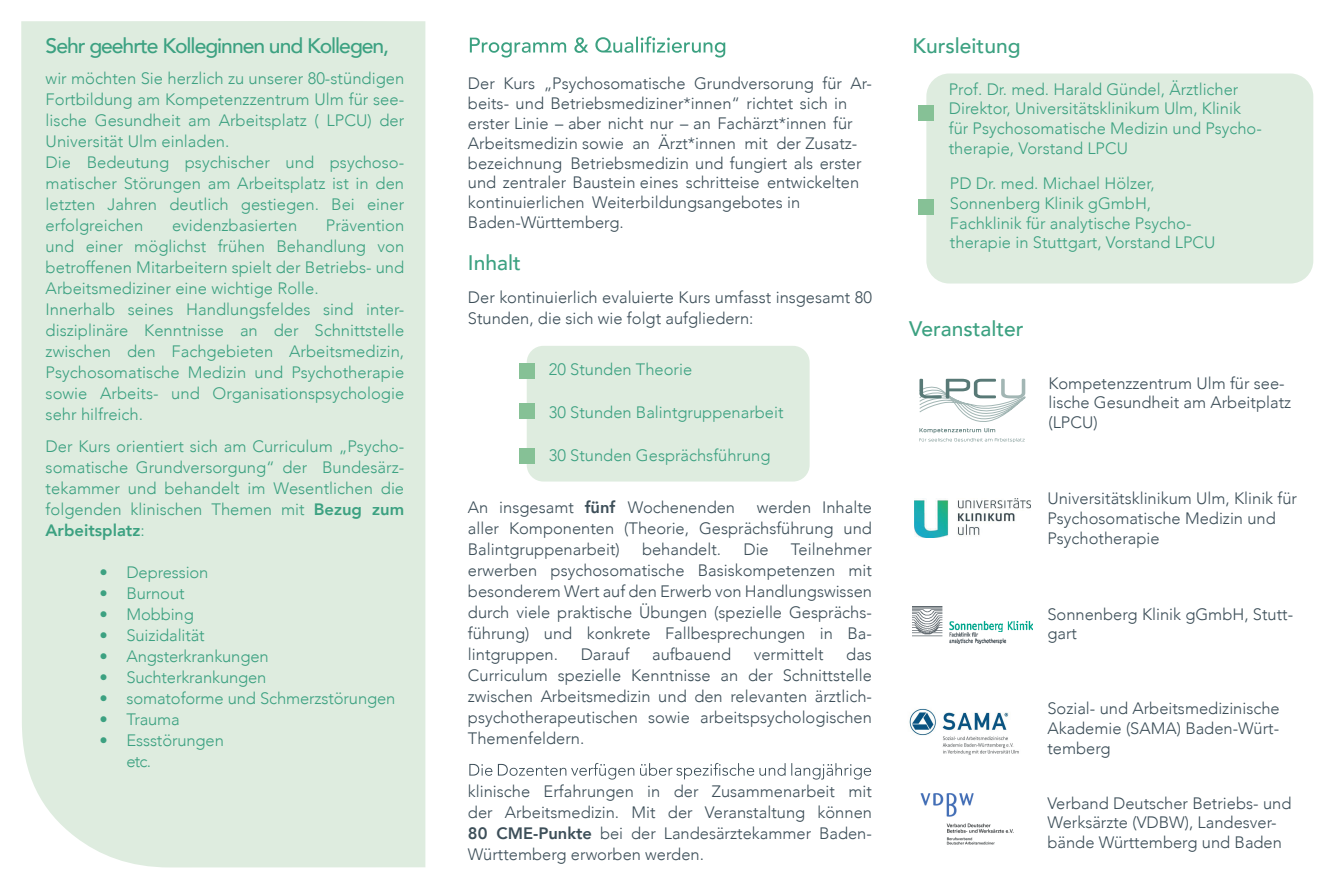
<style>
.page{position:relative;width:1340px;height:893px;background:#fff}
.page>*{position:absolute;margin:0;border:0;box-sizing:border-box;transform-origin:0 0}
.t1{font:500 21px "Avenir";letter-spacing:-.05em;color:#3ca181}
.t2{font:500 21px "Avenir";color:#3ca181}
.t3{font:300 16.5px/19.8px "Avenir";color:#3d4f59}
.t4{font:300 16.5px/21px "Avenir";color:#3ca181}
.s1{font-weight:800}
</style>
<div class="page">
<div style="left:527px;top:346px;width:282px;height:136px;background:#deecdf;border-radius:17px"></div>
<svg style="left:21px;top:21px;width:404px;height:846px;background:#e0ede1"></svg>
<div style="left:46px;top:30px;width:359px;height:800px;background:#deecdf"></div>
<svg style="left:470px;top:36px;width:255px;height:22px"></svg>
<svg style="left:469px;top:763px;width:402px;height:17px"></svg>
<div style="left:926px;top:74px;width:387px;height:210px;background:#deecdf;border-radius:23px"></div>
<img style="left:909px;top:708px;width:110px;height:47px">
<img style="left:912px;top:606px;width:120px;height:37px">
<img style="left:920px;top:793px;width:94px;height:52px">
<svg style="left:919px;top:428px;width:105px;height:14px"></svg>
<svg style="left:919px;top:379px;width:106px;height:43px"></svg>
<img style="left:914px;top:499px;width:116px;height:39px">
<div style="left:519px;top:363px;width:15px;height:15px;background:#86c196"></div>
<div style="left:519px;top:404px;width:15px;height:14px;background:#86c196"></div>
<div style="left:519px;top:449px;width:15px;height:15px;background:#86c196"></div>
<div style="left:918px;top:105px;width:15px;height:15px;background:#86c196"></div>
<div style="left:918px;top:200px;width:15px;height:14px;background:#86c196"></div>
<p class="t1" style="left:46px;top:27px;width:345px">Sehr geehrte Kolleginnen und Kollegen,</p>
<p class="t4" style="left:46px;top:68px;width:360px">wir möchten Sie herzlich zu unserer 80-stündigen Fortbildung am Kompetenzzentrum Ulm für see&shy;lische Gesundheit am Arbeitsplatz ( LPCU) der Universität Ulm einladen.<br>Die Bedeutung psychischer und psychoso&shy;matischer Störungen am Arbeitsplatz ist in den letzten Jahren deutlich gestiegen. Bei einer erfolgreichen</p>
<p class="t4" style="left:172px;top:215px;width:127px">evidenzbasierten</p>
<p class="t4" style="left:46px;top:215px;width:360px;text-indent:280px">Prävention und einer möglichst frühen Behandlung von betroffenen Mitarbeitern spielt der Betriebs- und Arbeitsmediziner eine wichtige Rolle.<br>Innerhalb seines Handlungsfeldes sind inter&shy;disziplinäre Kenntnisse an der Schnittstelle zwischen den Fachgebieten Arbeitsmedizin, Psychosomatische Medizin und Psychotherapie sowie Arbeits- und Organisationspsychologie sehr hilfreich.</p>
<p class="t4" style="left:46px;top:435px;width:360px;text-align:justify">Der Kurs orientiert sich am Curriculum „Psycho&shy;somatische Grundversorgung“ der Bundesärz&shy;tekammer und behandelt im Wesentlichen die folgenden klinischen Themen mit <span class="s1">Bezug zum Arbeitsplatz</span>:</p>
<p class="t4" style="left:99px;top:561px;width:111px">• Depression</p>
<p class="t4" style="left:99px;top:582px;width:87px">• Burnout</p>
<p class="t4" style="left:99px;top:603px;width:96px">• Mobbing</p>
<p class="t4" style="left:99px;top:624px;width:107px">• Suizidalität</p>
<p class="t4" style="left:99px;top:645px;width:171px">• Angsterkrankungen</p>
<p class="t4" style="left:99px;top:666px;width:168px">• Suchterkrankungen</p>
<p class="t4" style="left:99px;top:687px;width:297px">• somatoforme und Schmerzstörungen</p>
<p class="t4" style="left:99px;top:708px;width:82px">• Trauma</p>
<p class="t4" style="left:126px;top:729px;width:99px;text-indent:-27px">• Essstörungen etc.</p>
<p class="t3" style="left:468px;top:74px;width:405px">Der Kurs „Psychosomatische Grundversorung für Ar&shy;beits- und Betriebsmediziner*innen“ richtet sich in erster Linie – aber nicht nur – an Fachärzt*innen für Arbeitsmedizin sowie an Ärzt*innen mit der Zusatz&shy;bezeichnung Betriebsmedizin und fungiert als erster und zentraler Baustein eines schritteise entwickelten kontinuierlichen Weiterbildungsangebotes in Baden-Württemberg.</p>
<p class="t1" style="left:468px;top:245px;width:54px">Inhalt</p>
<p class="t3" style="left:468px;top:287px;width:405px;line-height:21px">Der kontinuierlich evaluierte Kurs umfasst insgesamt 80<br>Stunden, die sich wie folgt aufgliedern:</p>
<p class="t4" style="left:549px;top:359px;width:145px">20 Stunden Theorie</p>
<p class="t4" style="left:549px;top:402px;width:236px">30 Stunden Balintgruppenarbeit</p>
<p class="t4" style="left:549px;top:445px;width:223px">30 Stunden Gesprächsführung</p>
<p class="t3" style="left:468px;top:497px;width:269px">An insgesamt <span class="s1">fünf</span> Wochenenden</p>
<p class="t3" style="left:468px;top:497px;width:405px;line-height:21px;text-align:justify;text-indent:289px">werden Inhalte aller Komponenten (Theorie, Gesprächsführung und Balintgruppenarbeit)</p>
<p class="t3" style="left:468px;top:539px;width:405px;line-height:21px;text-align:justify;text-indent:323px">Teilnehmer erwerben psychosomatische Basiskompetenzen mit besonderem Wert auf den Erwerb von Handlungswissen durch viele praktische Übungen (spezielle Gesprächs&shy;führung) und konkrete Fallbesprechungen in Ba&shy;lintgruppen.</p>
<p class="t3" style="left:642px;top:539px;width:81px">behandelt.</p>
<p class="t3" style="left:743px;top:539px;width:27px">Die</p>
<p class="t3" style="left:580px;top:644px;width:50px">Darauf</p>
<p class="t3" style="left:652px;top:644px;width:80px">aufbauend</p>
<p class="t3" style="left:753px;top:644px;width:71px">vermittelt</p>
<p class="t3" style="left:468px;top:644px;width:405px;line-height:21px;text-align:justify;text-indent:378px">das Curriculum spezielle Kenntnisse an der Schnittstelle zwischen Arbeitsmedizin und den relevanten ärztlich&shy;psychotherapeutischen sowie arbeitspsychologischen Themenfeldern.</p>
<p class="t3" style="left:468px;top:780px;width:405px;line-height:21px;text-align:justify">klinische Erfahrungen in der Zusammenarbeit mit der Arbeitsmedizin. Mit der Veranstaltung können <span class="s1">80 CME-Punkte</span> bei der Landesärztekammer Baden-Württemberg erworben werden.</p>
<p class="t2" style="left:912px;top:27px;width:110px">Kursleitung</p>
<p class="t4" style="left:948px;top:79px;width:315px;line-height:19.8px">Prof. Dr. med. Harald Gündel, Ärztlicher Direktor, Universitätsklinikum Ulm, Klinik für Psychosomatische Medizin und Psycho&shy;therapie, Vorstand LPCU</p>
<p class="t4" style="left:950px;top:173px;width:267px;line-height:19.8px">PD Dr. med. Michael Hölzer,<br>Sonnenberg Klinik gGmbH,<br>Fachklinik für analytische Psycho&shy;therapie in Stuttgart, Vorstand LPCU</p>
<p class="t2" style="left:909px;top:311px;width:116px">Veranstalter</p>
<p class="t3" style="left:1048px;top:373px;width:244px">Kompetenzzentrum Ulm für see&shy;lische Gesundheit am Arbeitplatz (LPCU)</p>
<p class="t3" style="left:1047px;top:488px;width:251px">Universitätsklinikum Ulm, Klinik für<br>Psychosomatische Medizin und<br>Psychotherapie</p>
<p class="t3" style="left:1047px;top:604px;width:247px">Sonnenberg Klinik gGmbH, Stutt&shy;gart</p>
<p class="t3" style="left:1047px;top:698px;width:234px;text-align:justify">Sozial- und Arbeitsmedizinische Akademie (SAMA) Baden-Würt&shy;temberg</p>
<p class="t3" style="left:1047px;top:793px;width:245px">Verband Deutscher Betriebs- und<br>Werksärzte (VDBW), Landesver&shy;bände Württemberg und Baden</p>
</div>
